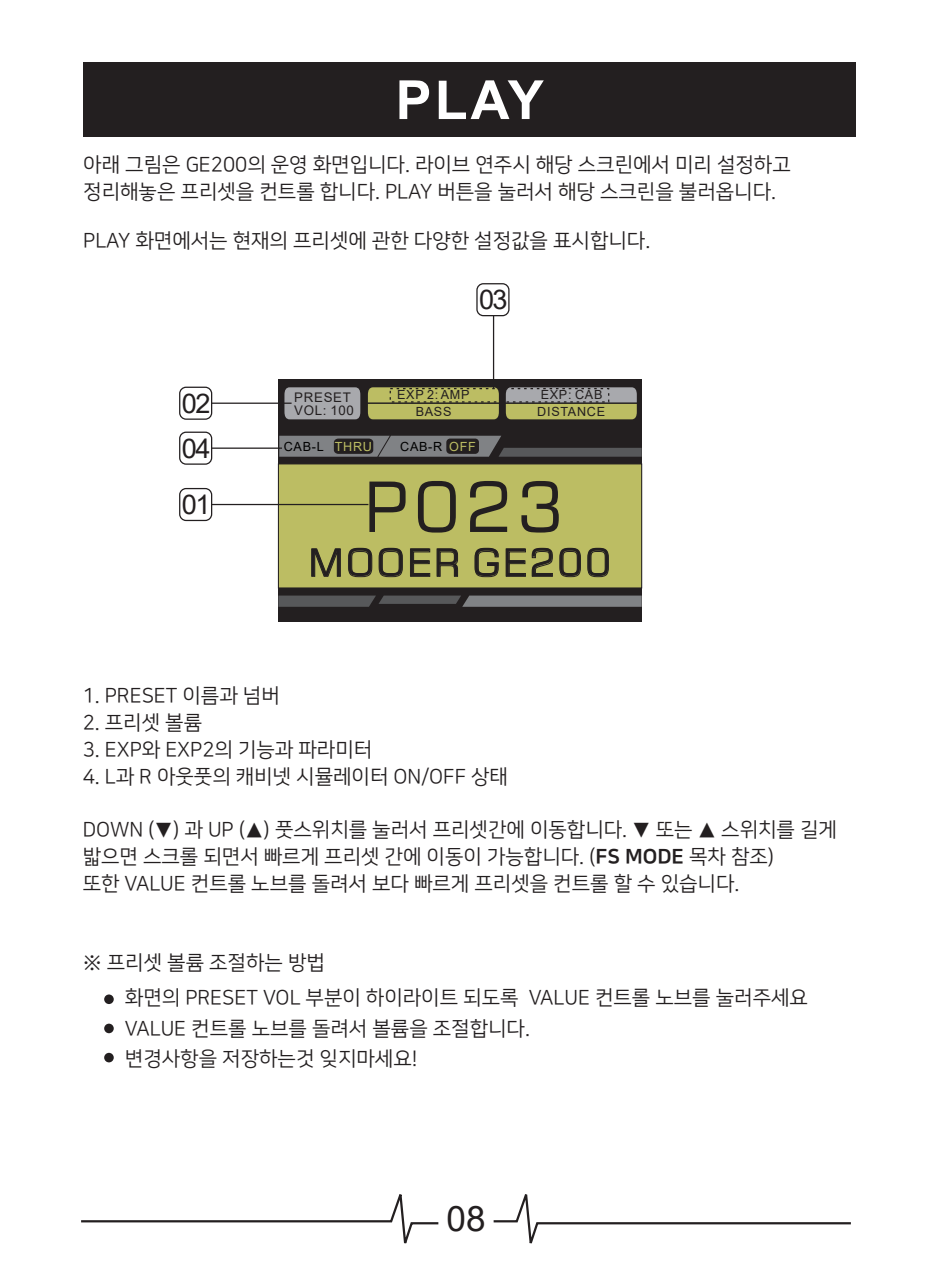
<style>
.page{position:relative;width:932px;height:1282px;background:#fff}
.page>*{position:absolute;margin:0;border:0;box-sizing:border-box;transform-origin:0 0}
.t1{font:69.3px "Square 721 BT";color:#231f20}
.t2{font:700 54px "Arial";color:#fff}
.t3{font:37.57px "Square 721 BT";letter-spacing:.07em;color:#231f20}
.t4{font:35.1px "Arial";color:#231f20}
.t5{font:27.22px "Arial";letter-spacing:-.06em;color:#231f20}
.t6{font:20.25px/27px "Nanum Square R";color:#231f20}
.t7{font:13.28px "Arial";letter-spacing:.055em;color:#231f20}
.t8{font:12.6px/16.7px "Arial";letter-spacing:.055em;color:#231f20;text-align:center}
.t9{font:12.6px "Arial";letter-spacing:.055em;color:#000}
.s1{color:#bcbd63}
.s2{font-family:"Nanum Square EB"}
</style>
<div class="page">
<div style="left:83px;top:62px;width:772px;height:75px;background:#231f20"></div>
<div style="left:104px;top:994px;width:10px;height:10px;background:#231f20;border-radius:50%"></div>
<div style="left:104px;top:1024px;width:10px;height:9px;background:#231f20;border-radius:50%"></div>
<div style="left:104px;top:1053px;width:10px;height:9px;background:#231f20;border-radius:50%"></div>
<svg style="left:81px;top:1194px;width:358px;height:50px"></svg>
<svg style="left:493px;top:1194px;width:358px;height:50px"></svg>
<div style="left:278px;top:380px;width:363px;height:242px;background:#231f20"></div>
<svg style="left:368px;top:387px;width:130px;height:32px;background:#b4b45f"></svg>
<div style="left:278px;top:464px;width:363px;height:124px;background:#bcbd63"></div>
<svg style="left:311px;top:548px;width:30px;height:29px"></svg>
<svg style="left:348px;top:548px;width:24px;height:29px"></svg>
<svg style="left:378px;top:548px;width:25px;height:29px"></svg>
<svg style="left:410px;top:548px;width:20px;height:29px"></svg>
<svg style="left:436px;top:548px;width:22px;height:29px"></svg>
<svg style="left:474px;top:548px;width:24px;height:29px"></svg>
<svg style="left:505px;top:548px;width:47px;height:29px"></svg>
<svg style="left:559px;top:548px;width:21px;height:29px"></svg>
<svg style="left:587px;top:548px;width:21px;height:29px"></svg>
<svg style="left:278px;top:596px;width:363px;height:11px;background:#646567"></svg>
<svg style="left:279px;top:436px;width:362px;height:21px"></svg>
<svg style="left:505px;top:387px;width:131px;height:32px;background:#aaab7e"></svg>
<div style="left:284px;top:387px;width:76px;height:32px;background:#a8a9ad"></div>
<div style="left:334px;top:439px;width:39px;height:15px;background:#231f20;border-radius:4px"></div>
<div style="left:446px;top:439px;width:33px;height:15px;background:#231f20;border-radius:4px"></div>
<hr style="left:211px;top:504px;width:157px;height:1px;background:#231f20">
<div style="left:179px;top:488px;width:33px;height:33px;border:1px solid #231f20;border-radius:6px"></div>
<hr style="left:211px;top:403px;width:80px;height:1px;background:#231f20">
<div style="left:179px;top:387px;width:33px;height:33px;border:1px solid #231f20;border-radius:6px"></div>
<div style="left:389px;top:388px;width:220px;height:15px;border:1px dashed #231f20"></div>
<hr style="left:493px;top:316px;width:1px;height:73px;background:#231f20">
<div style="left:476px;top:283px;width:33px;height:33px;border:1px solid #231f20;border-radius:6px"></div>
<hr style="left:211px;top:448px;width:71px;height:1px;background:#231f20">
<div style="left:179px;top:432px;width:33px;height:33px;border:1px solid #231f20;border-radius:6px"></div>
<h2 class="t2" style="left:395px;top:62px;width:150px">PLAY</h2>
<p class="t6" style="left:83px;top:152px;width:708px">아래 그림은 GE200의 운영 화면입니다. 라이브 연주시 해당 스크린에서 미리 설정하고 정리해놓은 프리셋을 컨트롤 합니다. PLAY 버튼을 눌러서 해당 스크린을 불러옵니다.</p>
<p class="t6" style="left:83px;top:227px;width:568px">PLAY 화면에서는 현재의 프리셋에 관한 다양한 설정값을 표시합니다.</p>
<h3 class="t5" style="left:182px;top:384px;width:30px">02</h3>
<h3 class="t5" style="left:182px;top:429px;width:30px">04</h3>
<h3 class="t5" style="left:182px;top:486px;width:30px">01</h3>
<h3 class="t5" style="left:479px;top:281px;width:30px">03</h3>
<p class="t8" style="left:540px;top:387px;width:63px">EXP: CAB</p>
<p class="t8" style="left:397px;top:387px;width:74px">EXP 2: AMP<br>BASS</p>
<p class="t7" style="left:294px;top:388px;width:58px">PRESET</p>
<p class="t9" style="left:284px;top:438px;width:90px">CAB-L <span class="s1">THRU</span></p>
<p class="t9" style="left:400px;top:438px;width:77px">CAB-R <span class="s1">OFF</span></p>
<p class="t7" style="left:294px;top:402px;width:61px">VOL: 100</p>
<p class="t8" style="left:537px;top:403px;width:69px">DISTANCE</p>
<h1 class="t1" style="left:363px;top:463px;width:201px">P023</h1>
<h3 class="t3" style="left:308px;top:539px;width:304px">MOOER GE200</h3>
<p class="t6" style="left:83px;top:683px;width:198px">1. PRESET 이름과 넘버</p>
<p class="t6" style="left:83px;top:710px;width:121px">2. 프리셋 볼륨</p>
<p class="t6" style="left:83px;top:737px;width:291px">3. EXP와 EXP2의 기능과 파라미터</p>
<p class="t6" style="left:83px;top:764px;width:426px">4. L과 R 아웃풋의 캐비넷 시뮬레이터 ON/OFF 상태</p>
<p class="t6" style="left:83px;top:817px;width:755px">DOWN (▼) 과 UP (▲) 풋스위치를 눌러서 프리셋간에 이동합니다. ▼ 또는 ▲ 스위치를 길게 밟으면 스크롤 되면서 빠르게 프리셋 간에 이동이 가능합니다. (<span class="s2">FS MODE</span> 목차 참조)<br>또한 VALUE 컨트롤 노브를 돌려서 보다 빠르게 프리셋을 컨트롤 할 수 있습니다.</p>
<p class="t6" style="left:125px;top:945px;width:684px;line-height:35.3px;text-indent:-42px">※ 프리셋 볼륨 조절하는 방법<br>화면의 PRESET VOL 부분이 하이라이트 되도록 VALUE 컨트롤 노브를 눌러주세요</p>
<p class="t6" style="left:125px;top:1015px;width:406px;line-height:29.2px">VALUE 컨트롤 노브를 돌려서 볼륨을 조절합니다. 변경사항을 저장하는것 잊지마세요!</p>
<h3 class="t4" style="left:446px;top:1195px;width:41px">08</h3>
</div>
